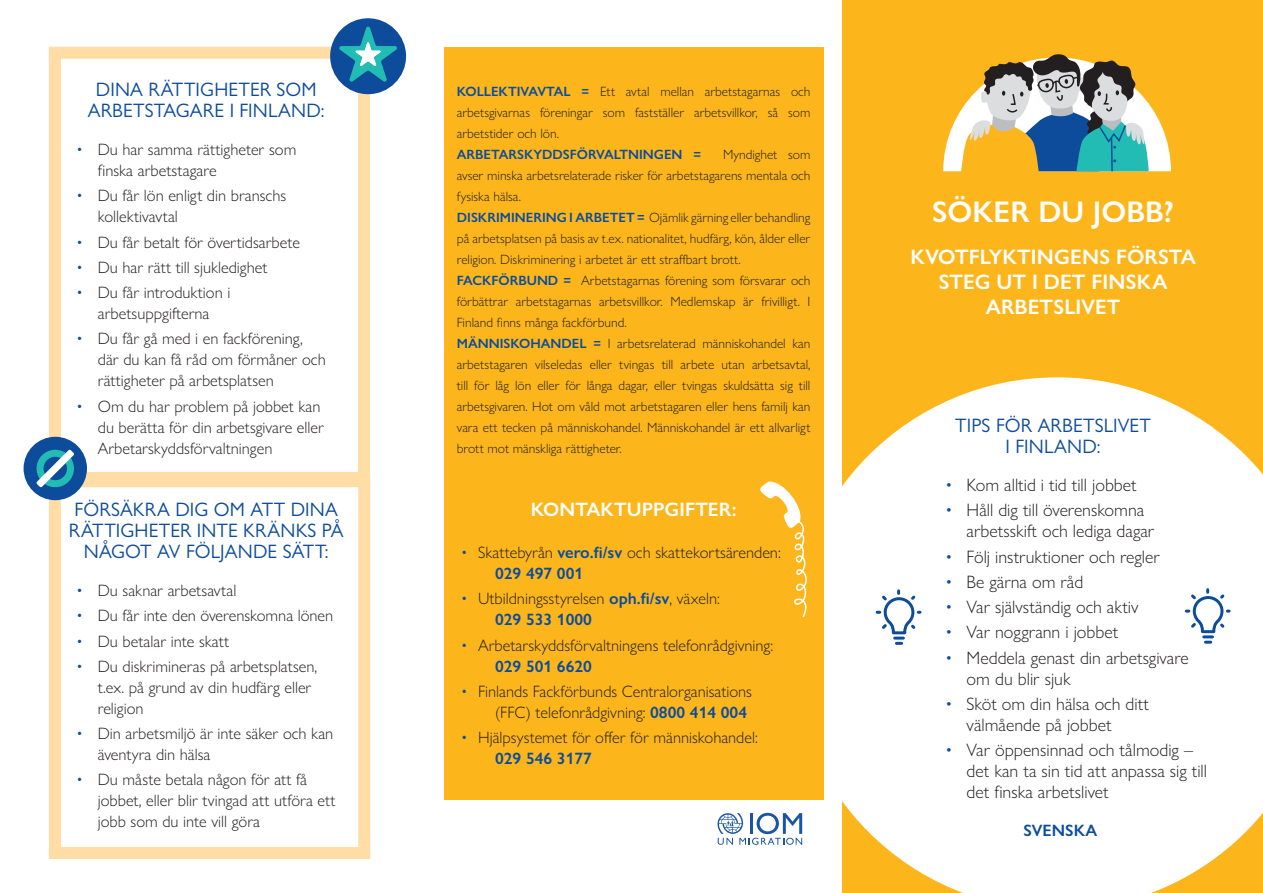
<style>
.page{position:relative;width:1263px;height:893px;background:#fff}
.page>*{position:absolute;margin:0;border:0;box-sizing:border-box;transform-origin:0 0}
.t1{font:600 30px "Gill Sans Nova";letter-spacing:.005em;color:#fff}
.t2{font:600 21px/25.2px "Gill Sans Nova";letter-spacing:.005em;color:#fff;text-align:center}
.t3{font:19.5px/21px "Gill Sans Nova";letter-spacing:.005em;color:#0d4c9b;text-align:center}
.t4{font:600 19.5px "Gill Sans Nova";letter-spacing:.005em;color:#fff}
.t5{font:300 18px/21px "Gill Sans Nova";color:#231f20}
.t6{font:300 16.5px/21px "Gill Sans Nova";color:#231f20}
.t7{font:600 16.5px "Gill Sans Nova";color:#0d4c9b}
.t8{font:300 13.5px/21px "Gill Sans Nova";color:#231f20;text-align:justify}
.t9{font:600 13.5px "Gill Sans Nova";color:#0d4c9b}
.s1{color:#0d4c9b}
.s2{font-weight:600;color:#0d4c9b}
</style>
<div class="page">
<div style="left:843px;top:0;width:420px;height:893px;background:#fcb61c"></div>
<svg style="left:790px;top:377px;width:473px;height:516px;background:#fef7e8"></svg>
<div style="left:444px;top:47px;width:379px;height:752px;background:#fcb61c"></div>
<div style="left:49px;top:47px;width:321px;height:437px;border:12px solid #ffdda5"></div>
<div style="left:49px;top:475px;width:321px;height:384px;border:12px solid #ffdda5"></div>
<svg style="left:943px;top:54px;width:228px;height:118px"></svg>
<svg style="left:760px;top:481px;width:47px;height:136px"></svg>
<div style="left:330px;top:18px;width:76px;height:76px;background:#0d4c9b;border-radius:50%"></div>
<svg style="left:874px;top:588px;width:49px;height:58px;background:#d8e2ef"></svg>
<svg style="left:1183px;top:587px;width:49px;height:58px;background:#d8e2ef"></svg>
<svg style="left:717px;top:813px;width:85px;height:32px"></svg>
<svg style="left:338px;top:26px;width:60px;height:56px"></svg>
<div style="left:24px;top:437px;width:63px;height:63px;background:#0d4c9b;border-radius:50%"></div>
<svg style="left:36px;top:450px;width:38px;height:37px"></svg>
<p class="t3" style="left:88px;top:79px;width:238px">DINA RÄTTIGHETER SOM<br>ARBETSTAGARE I FINLAND:</p>
<p class="t6" style="left:98px;top:139px;width:200px;text-indent:-21px"><span class="s1">•</span> Du har samma rättigheter som finska arbetstagare</p>
<p class="t6" style="left:98px;top:185px;width:190px;text-indent:-21px"><span class="s1">•</span> Du får lön enligt din branschs kollektivavtal</p>
<p class="t6" style="left:77px;top:231px;width:225px"><span class="s1">•</span> Du får betalt för övertidsarbete</p>
<p class="t6" style="left:77px;top:256px;width:192px"><span class="s1">•</span> Du har rätt till sjukledighet</p>
<p class="t6" style="left:77px;top:282px;width:155px;text-align:center"><span class="s1">•</span> Du får introduktion i arbetsuppgifterna</p>
<p class="t6" style="left:98px;top:328px;width:229px;text-indent:-21px"><span class="s1">•</span> Du får gå med i en fackförening, där du kan få råd om förmåner och rättigheter på arbetsplatsen</p>
<p class="t6" style="left:98px;top:395px;width:228px;text-indent:-21px"><span class="s1">•</span> Om du har problem på jobbet kan du berätta för din arbetsgivare eller<br>Arbetarskyddsförvaltningen</p>
<p class="t3" style="left:69px;top:499px;width:276px">FÖRSÄKRA DIG OM ATT DINA<br>RÄTTIGHETER INTE KRÄNKS PÅ<br>NÅGOT AV FÖLJANDE SÄTT:</p>
<p class="t6" style="left:77px;top:580px;width:161px"><span class="s1">•</span> Du saknar arbetsavtal</p>
<p class="t6" style="left:77px;top:605px;width:258px"><span class="s1">•</span> Du får inte den överenskomna lönen</p>
<p class="t6" style="left:77px;top:630px;width:154px"><span class="s1">•</span> Du betalar inte skatt</p>
<p class="t6" style="left:98px;top:655px;width:221px;text-indent:-21px"><span class="s1">•</span> Du diskrimineras på arbetsplatsen, t.ex. på grund av din hudfärg eller religion</p>
<p class="t6" style="left:98px;top:723px;width:237px;text-indent:-21px"><span class="s1">•</span> Din arbetsmiljö är inte säker och kan äventyra din hälsa</p>
<p class="t6" style="left:98px;top:769px;width:239px;text-indent:-21px"><span class="s1">•</span> Du måste betala någon för att få jobbet, eller blir tvingad att utföra ett jobb som du inte vill göra</p>
<p class="t8" style="left:457px;top:81px;width:355px"><span class="s2">KOLLEKTIVAVTAL =</span> Ett avtal mellan arbetstagarnas och arbetsgivarnas föreningar som fastställer arbetsvillkor, så som arbetstider och lön.</p>
<p class="t9" style="left:457px;top:146px;width:246px">ARBETARSKYDDSFÖRVALTNINGEN =</p>
<p class="t8" style="left:457px;top:144px;width:355px;text-align:left;text-indent:266px">Myndighet som avser minska arbetsrelaterade risker för arbetstagarens mentala och fysiska hälsa.<br><span class="s2">DISKRIMINERING I ARBETET =</span> Ojämlik gärning eller behandling på arbetsplatsen på basis av t.ex. nationalitet, hudfärg, kön, ålder eller religion. Diskriminering i arbetet är ett straffbart brott.<br><span class="s2">FACKFÖRBUND =</span> Arbetstagarnas förening som försvarar och förbättrar arbetstagarnas arbetsvillkor. Medlemskap är frivilligt. I Finland finns många fackförbund.<br><span class="s2">MÄNNISKOHANDEL =</span> I arbetsrelaterad människohandel kan arbetstagaren vilseledas eller tvingas till arbete utan arbetsavtal, till för låg lön eller för långa dagar, eller tvingas skuldsätta sig till arbetsgivaren. Hot om våld mot arbetstagaren eller hens familj kan vara ett tecken på människohandel. Människohandel är ett allvarligt brott mot mänskliga rättigheter.</p>
<p class="t4" style="left:531px;top:497px;width:207px">KONTAKTUPPGIFTER:</p>
<p class="t6" style="left:495px;top:542px;width:287px;text-indent:-34px"><span class="s1">•</span> Skattebyrån <span class="s2">vero.fi/sv</span> och skattekortsärenden:<br><span class="s2">029 497 001</span></p>
<p class="t6" style="left:495px;top:588px;width:226px;text-indent:-34px"><span class="s1">•</span> Utbildningsstyrelsen <span class="s2">oph.fi/sv</span>, växeln:<br><span class="s2">029 533 1000</span></p>
<p class="t6" style="left:495px;top:634px;width:280px;text-indent:-34px"><span class="s1">•</span> Arbetarskyddsförvaltningens telefonrådgivning:<br><span class="s2">029 501 6620</span></p>
<p class="t6" style="left:495px;top:680px;width:258px;text-indent:-34px"><span class="s1">•</span> Finlands Fackförbunds Centralorganisations (FFC) telefonrådgivning: <span class="s2">0800 414 004</span></p>
<p class="t6" style="left:495px;top:727px;width:264px;text-indent:-34px"><span class="s1">•</span> Hjälpsystemet för offer för människohandel:<br><span class="s2">029 546 3177</span></p>
<h1 class="t1" style="left:932px;top:193px;width:243px">SÖKER DU JOBB?</h1>
<p class="t2" style="left:910px;top:244px;width:287px">KVOTFLYKTINGENS FÖRSTA<br>STEG UT I DET FINSKA<br>ARBETSLIVET</p>
<p class="t3" style="left:955px;top:415px;width:197px">TIPS FÖR ARBETSLIVET<br>I FINLAND:</p>
<p class="t5" style="left:945px;top:474px;width:193px"><span class="s1">•</span> Kom alltid i tid till jobbet</p>
<p class="t5" style="left:967px;top:499px;width:189px;text-indent:-21px"><span class="s1">•</span> Håll dig till överenskomna arbetsskift och lediga dagar</p>
<p class="t5" style="left:945px;top:546px;width:216px"><span class="s1">•</span> Följ instruktioner och regler</p>
<p class="t5" style="left:945px;top:571px;width:139px"><span class="s1">•</span> Be gärna om råd</p>
<p class="t5" style="left:945px;top:596px;width:195px"><span class="s1">•</span> Var självständig och aktiv</p>
<p class="t5" style="left:945px;top:621px;width:174px"><span class="s1">•</span> Var noggrann i jobbet</p>
<p class="t5" style="left:967px;top:647px;width:224px;text-indent:-21px"><span class="s1">•</span> Meddela genast din arbetsgivare om du blir sjuk</p>
<p class="t5" style="left:967px;top:693px;width:184px;text-indent:-21px"><span class="s1">•</span> Sköt om din hälsa och ditt välmående på jobbet</p>
<p class="t5" style="left:967px;top:739px;width:242px;text-indent:-21px"><span class="s1">•</span> Var öppensinnad och tålmodig – det kan ta sin tid att anpassa sig till det finska arbetslivet</p>
<p class="t7" style="left:1023px;top:820px;width:75px">SVENSKA</p>
</div>
